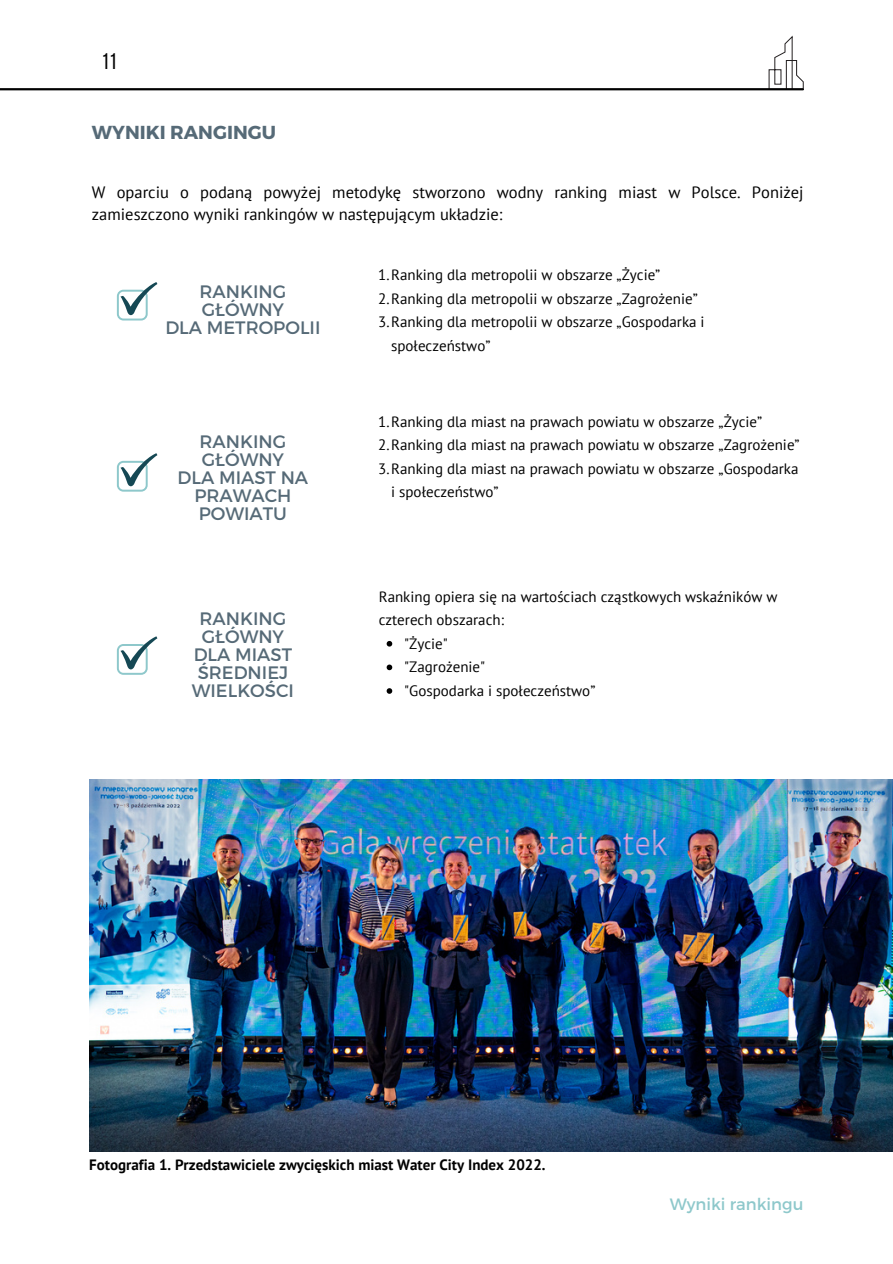
<style>
.page{position:relative;width:893px;height:1264px;background:#fff}
.page>*{position:absolute;margin:0;border:0;box-sizing:border-box;transform-origin:0 0}
.t1{font:22.5px "Bebas Neue";color:#000}
.t2{font:700 18.75px "Montserrat";color:#566a77}
.t3{font:18px/18px "Montserrat";color:#566a77}
.t4{font:16.5px/22.5px "PT Sans";color:#000}
.t5{font:16.5px "Montserrat";color:#8ec8cb}
.t6{font:15px/23.5px "PT Sans";color:#000}
.t7{font:700 15px "PT Sans";color:#000}
</style>
<div class="page">
<img style="left:89px;top:779px;width:803px;height:372px">
<svg style="left:768px;top:36px;width:35px;height:52px"></svg>
<hr style="left:0;top:88px;width:803px;height:2px;background:#000">
<svg style="left:117px;top:282px;width:40px;height:38px"></svg>
<svg style="left:117px;top:453px;width:40px;height:38px"></svg>
<svg style="left:117px;top:636px;width:40px;height:38px"></svg>
<svg style="left:386px;top:641px;width:6px;height:5px"></svg>
<svg style="left:386px;top:664px;width:6px;height:6px"></svg>
<svg style="left:386px;top:688px;width:6px;height:5px"></svg>
<p class="t1" style="left:102px;top:52px;width:17px">11</p>
<p class="t2" style="left:92px;top:120px;width:185px">WYNIKI RANGINGU</p>
<p class="t4" style="left:92px;top:180px;width:713px">W oparciu o podaną powyżej metodykę stworzono wodny ranking miast w Polsce. Poniżej zamieszczono wyniki rankingów w następującym układzie:</p>
<p class="t3" style="left:199px;top:282px;width:88px">RANKING<br>GŁÓWNY</p>
<p class="t3" style="left:165px;top:318px;width:157px">DLA METROPOLII</p>
<p class="t3" style="left:199px;top:432px;width:88px">RANKING<br>GŁÓWNY</p>
<p class="t3" style="left:177px;top:468px;width:132px;text-align:center">DLA MIAST NA<br>PRAWACH<br>POWIATU</p>
<p class="t3" style="left:199px;top:609px;width:88px">RANKING<br>GŁÓWNY</p>
<p class="t3" style="left:192px;top:645px;width:104px;text-align:center">DLA MIAST<br>ŚREDNIEJ<br>WIELKOŚCI</p>
<p class="t6" style="left:378px;top:263px;width:283px">1.Ranking dla metropolii w obszarze „Życie”</p>
<p class="t6" style="left:378px;top:286px;width:321px">2.Ranking dla metropolii w obszarze „Zagrożenie”</p>
<p class="t6" style="left:391px;top:310px;width:315px;text-indent:-13px">3.Ranking dla metropolii w obszarze „Gospodarka i społeczeństwo”</p>
<p class="t6" style="left:378px;top:409px;width:385px">1.Ranking dla miast na prawach powiatu w obszarze „Życie”</p>
<p class="t6" style="left:378px;top:433px;width:423px">2.Ranking dla miast na prawach powiatu w obszarze „Zagrożenie”</p>
<p class="t6" style="left:391px;top:456px;width:409px;text-indent:-13px">3.Ranking dla miast na prawach powiatu w obszarze „Gospodarka i społeczeństwo”</p>
<p class="t6" style="left:379px;top:584px;width:400px">Ranking opiera się na wartościach cząstkowych wskaźników w czterech obszarach:</p>
<p class="t6" style="left:404px;top:631px;width:45px">"Życie"</p>
<p class="t6" style="left:404px;top:655px;width:82px">"Zagrożenie"</p>
<p class="t6" style="left:404px;top:678px;width:193px">"Gospodarka i społeczeństwo”</p>
<p class="t7" style="left:89px;top:1154px;width:458px">Fotografia 1. Przedstawiciele zwycięskich miast Water City Index 2022.</p>
<p class="t5" style="left:669px;top:1193px;width:135px">Wyniki rankingu</p>
</div>
